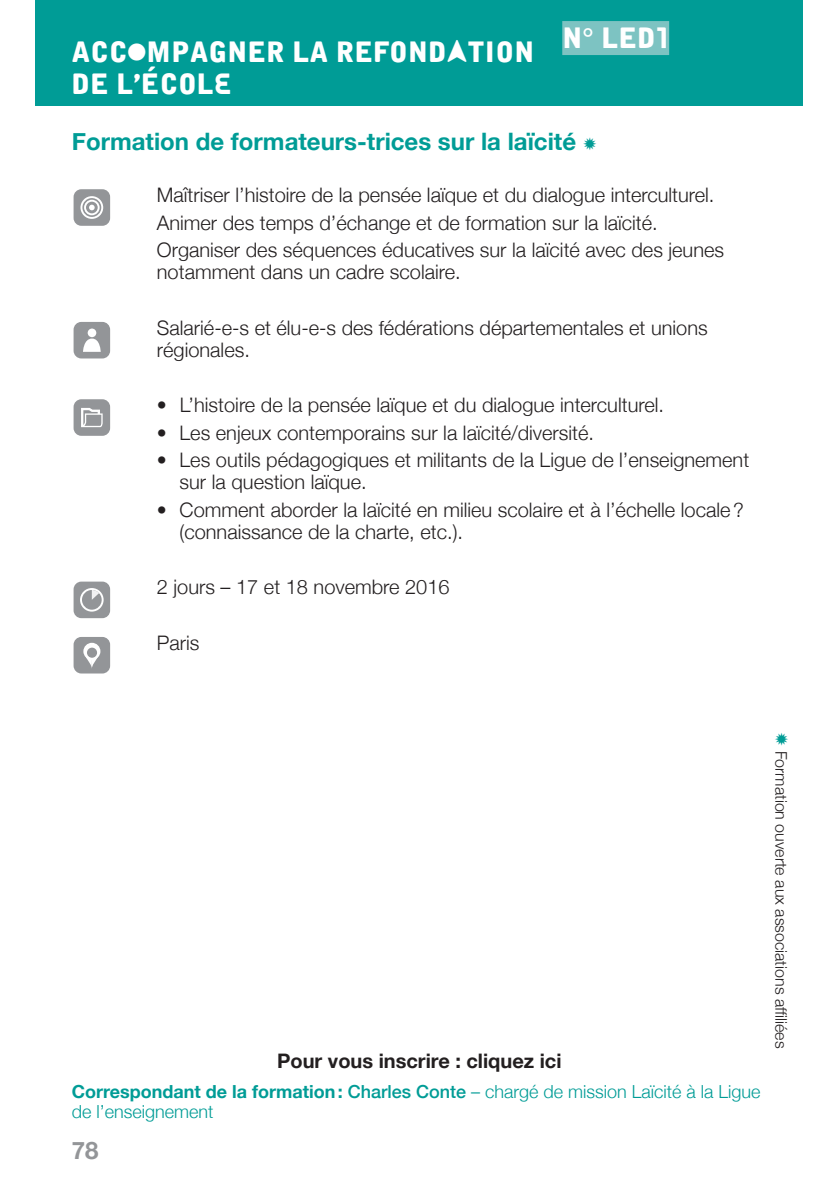
<style>
.page{position:relative;width:840px;height:1190px;background:#fff}
.page>*{position:absolute;margin:0;border:0;box-sizing:border-box;transform-origin:0 0}
.t1{font:28px/32px "Alpha Ligue";color:#fff}
.t2{font:700 24px "Helvetica Neue";color:#009c96}
.t3{font:700 24px "Helvetica Neue";color:#939598}
.t4{font:300 20px/22px "Helvetica Neue";color:#231f20}
.t5{font:700 20px "Helvetica Neue";color:#231f20}
.t6{font:300 18px/20px "Helvetica Neue";color:#009c96}
.t7{font:300 16px "Helvetica Neue";color:#231f20}
.s1{font-weight:700}
.s2{font-weight:500}
.s3{color:#009c96}
</style>
<div class="page">
<div style="left:36px;top:0;width:767px;height:105px;background:#009c96"></div>
<svg style="left:74px;top:189px;width:36px;height:37px"></svg>
<svg style="left:74px;top:322px;width:36px;height:36px"></svg>
<svg style="left:74px;top:399px;width:36px;height:37px"></svg>
<svg style="left:74px;top:582px;width:36px;height:36px"></svg>
<div style="left:74px;top:637px;width:36px;height:37px;background:#939598;border-radius:8px"></div>
<div style="left:83px;top:643px;width:17px;height:17px;background:#fff;border-radius:50%"></div>
<svg style="left:84px;top:654px;width:16px;height:14px"></svg>
<div style="left:87px;top:648px;width:10px;height:10px;background:#939598;border-radius:50%"></div>
<div style="left:562px;top:21px;width:107px;height:34px;background:#7dc3c2"></div>
<h1 class="t1" style="left:72px;top:36px;width:464px">ACCOMPAGNER LA REFONDATION<br>DE L’ÉCOLE</h1>
<h1 class="t1" style="left:562px;top:22px;width:108px">N° LED1</h1>
<p class="t2" style="left:72px;top:127px;width:527px">Formation de formateurs-trices sur la laïcité ✹</p>
<p class="t4" style="left:157px;top:181px;width:569px;line-height:27.6px">Maîtriser l’histoire de la pensée laïque et du dialogue interculturel.<br>Animer des temps d’échange et de formation sur la laïcité.<br>Organiser des séquences éducatives sur la laïcité avec des jeunes</p>
<p class="t4" style="left:157px;top:261px;width:305px">notamment dans un cadre scolaire.</p>
<p class="t4" style="left:157px;top:316px;width:552px">Salarié-e-s et élu-e-s des fédérations départementales et unions régionales.</p>
<p class="t4" style="left:157px;top:393px;width:509px">• L’histoire de la pensée laïque et du dialogue interculturel.</p>
<p class="t4" style="left:157px;top:421px;width:439px">• Les enjeux contemporains sur la laïcité/diversité.</p>
<p class="t4" style="left:180px;top:449px;width:571px;text-indent:-23px">• Les outils pédagogiques et militants de la Ligue de l’enseignement sur la question laïque.</p>
<p class="t4" style="left:180px;top:498px;width:566px;text-indent:-23px">• Comment aborder la laïcité en milieu scolaire et à l’échelle locale ? (connaissance de la charte, etc.).</p>
<p class="t4" style="left:157px;top:576px;width:294px">2 jours – 17 et 18 novembre 2016</p>
<p class="t4" style="left:157px;top:631px;width:44px">Paris</p>
<p class="t5" style="left:277px;top:1048px;width:286px">Pour vous inscrire : cliquez ici</p>
<p class="t6" style="left:72px;top:1081px;width:690px"><span class="s1">Correspondant de la formation :</span> <span class="s2">Charles Conte</span> – chargé de mission Laïcité à la Ligue de l’enseignement</p>
<p class="t3" style="left:72px;top:1136px;width:28px">78</p>
<p class="t7" style="left:791px;top:732px;width:318px;rotate:90deg"><span class="s3">✹</span> Formation ouverte aux associations affiliées</p>
</div>
